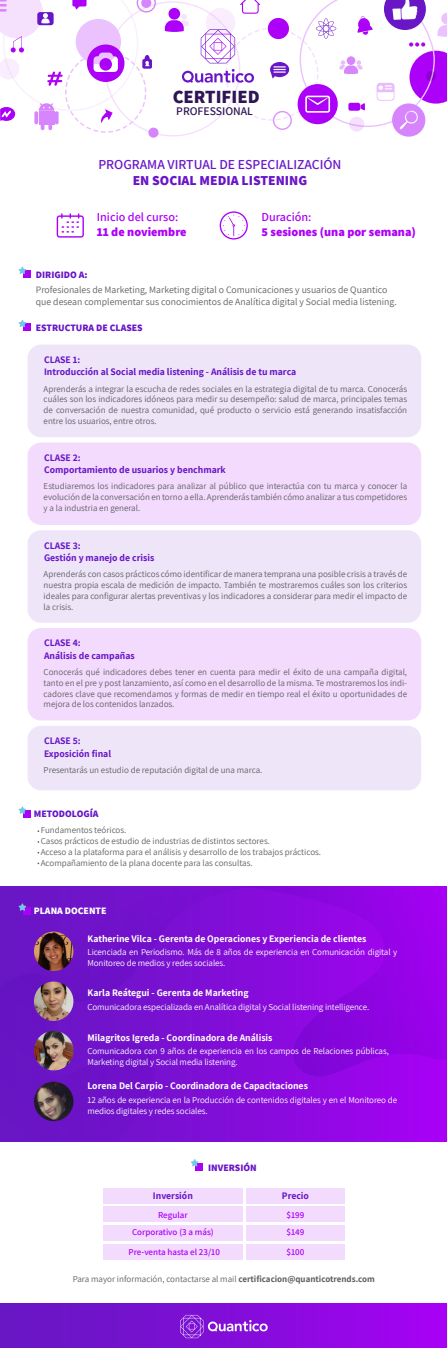
<style>
.page{position:relative;width:447px;height:1348px;background:#fff}
.page>*{position:absolute;margin:0;border:0;box-sizing:border-box;transform-origin:0 0}
.t1{font:800 18.52px "Assistant";color:#2e1655}
.t2{font:600 13.65px "Assistant";color:#6916c7}
.t3{font:800 13.65px "Assistant";color:#6916c7}
.t4{font:800 12.23px "Assistant";color:#ac00f9}
.t5{font:600 12.23px "Assistant";color:#ac00f9}
.t6{font:600 11.7px "Assistant";color:#2e1655}
.t7{font:700 9.75px/12.5px "Assistant";color:#6916c7}
.t8{font:700 9.75px "Assistant";color:#fff}
.t9{font:9.75px/11.7px "Assistant";color:#606060}
.t10{font:800 9.75px "Assistant";color:#6916c7}
.t11{font:800 9.75px "Assistant";color:#fff}
.t12{font:9px/10.8px "Assistant";color:#606060;text-align:justify}
.t13{font:9px/11.2px "Assistant";letter-spacing:-.01em;color:#fff}
.t14{font:600 9px "Assistant";color:#aa00f7}
.s1{font-weight:700}
</style>
<div class="page">
<svg style="left:153px;top:1001px;width:293px;height:139px;background:#890ade"></svg>
<svg style="left:0;top:886px;width:243px;height:115px;background:#7411cd"></svg>
<svg style="left:243px;top:886px;width:203px;height:190px;background:#9006e3"></svg>
<div style="left:0;top:973px;width:153px;height:167px;background:#6d13c8"></div>
<div style="left:0;top:1303px;width:446px;height:44px;background:linear-gradient(to right,#6218c0,#a402f3)"></div>
<svg style="left:180px;top:1314px;width:87px;height:24px;background:#9636dd"></svg>
<img style="left:34px;top:1081px;width:39px;height:40px;border-radius:20px">
<svg style="left:0;top:0;width:446px;height:137px"></svg>
<svg style="left:219px;top:211px;width:29px;height:28px"></svg>
<svg style="left:57px;top:213px;width:27px;height:24px"></svg>
<div style="left:23px;top:271px;width:7px;height:7px;background:#aa00f7"></div>
<svg style="left:18px;top:266px;width:8px;height:8px"></svg>
<div style="left:23px;top:324px;width:7px;height:7px;background:#aa00f7"></div>
<svg style="left:18px;top:319px;width:8px;height:8px"></svg>
<div style="left:23px;top:907px;width:7px;height:7px;background:#aa00f7"></div>
<svg style="left:18px;top:903px;width:8px;height:7px"></svg>
<div style="left:23px;top:810px;width:7px;height:7px;background:#aa00f7"></div>
<svg style="left:18px;top:806px;width:8px;height:8px"></svg>
<div style="left:195px;top:1163px;width:7px;height:7px;background:#aa00f7"></div>
<svg style="left:191px;top:1159px;width:8px;height:7px"></svg>
<div style="left:28px;top:344px;width:393px;height:93px;background:#eee5f9;border-radius:13px"></div>
<div style="left:28px;top:442px;width:393px;height:83px;background:#f3dbfe;border-radius:13px"></div>
<div style="left:28px;top:530px;width:393px;height:92px;background:#eee5f9;border-radius:13px"></div>
<div style="left:28px;top:628px;width:393px;height:92px;background:#f3dbfe;border-radius:13px"></div>
<div style="left:28px;top:725px;width:393px;height:65px;background:#eee5f9;border-radius:13px"></div>
<img style="left:34px;top:981px;width:39px;height:39px;border-radius:20px">
<img style="left:34px;top:931px;width:39px;height:40px;border-radius:20px">
<img style="left:34px;top:1030px;width:39px;height:40px;border-radius:20px">
<div style="left:103px;top:1187px;width:139px;height:16px;background:#f3dbfe"></div>
<div style="left:246px;top:1187px;width:98px;height:16px;background:#f3dbfe"></div>
<div style="left:103px;top:1206px;width:139px;height:15px;background:#f3dbfe"></div>
<div style="left:246px;top:1206px;width:98px;height:15px;background:#f3dbfe"></div>
<div style="left:103px;top:1224px;width:139px;height:16px;background:#f3dbfe"></div>
<div style="left:246px;top:1224px;width:98px;height:16px;background:#f3dbfe"></div>
<div style="left:103px;top:1244px;width:139px;height:15px;background:#f3dbfe"></div>
<div style="left:246px;top:1244px;width:98px;height:15px;background:#f3dbfe"></div>
<h1 class="t1" style="left:173px;top:84px;width:88px">CERTIFIED</h1>
<p class="t6" style="left:176px;top:103px;width:78px">PROFESSIONAL</p>
<h2 class="t2" style="left:98px;top:155px;width:244px">PROGRAMA VIRTUAL DE ESPECIALIZACIÓN</h2>
<h2 class="t3" style="left:133px;top:171px;width:176px">EN SOCIAL MEDIA LISTENING</h2>
<h3 class="t5" style="left:97px;top:209px;width:83px">Inicio del curso:</h3>
<h3 class="t4" style="left:97px;top:224px;width:91px">11 de noviembre</h3>
<p class="t10" style="left:36px;top:268px;width:53px">DIRIGIDO A:</p>
<h3 class="t5" style="left:261px;top:209px;width:51px">Duración:</h3>
<h3 class="t4" style="left:261px;top:224px;width:156px">5 sesiones (una por semana)</h3>
<p class="t9" style="left:36px;top:283px;width:362px">Profesionales de Marketing, Marketing digital o Comunicaciones y usuarios de Quantico que desean complementar sus conocimientos de Analítica digital y Social media listening.</p>
<p class="t10" style="left:36px;top:321px;width:108px">ESTRUCTURA DE CLASES</p>
<p class="t7" style="left:44px;top:353px;width:253px">CLASE 1:<br>Introducción al Social media listening - Análisis de tu marca</p>
<p class="t12" style="left:44px;top:382px;width:365px">Aprenderás a integrar la escucha de redes sociales en la estrategia digital de tu marca. Conocerás cuáles son los indicadores idóneos para medir su desempeño: salud de marca, principales temas de conversación de nuestra comunidad, qué producto o servicio está generando insatisfacción entre los usuarios, entre otros.</p>
<p class="t7" style="left:44px;top:451px;width:183px">CLASE 2:<br>Comportamiento de usuarios y benchmark</p>
<p class="t12" style="left:44px;top:480px;width:365px">Estudiaremos los indicadores para analizar al público que interactúa con tu marca y conocer la evolución de la conversación en torno a ella. Aprenderás también cómo analizar a tus competidores y a la industria en general.</p>
<p class="t7" style="left:44px;top:538px;width:112px">CLASE 3:<br>Gestión y manejo de crisis</p>
<p class="t12" style="left:44px;top:568px;width:365px">Aprenderás con casos prácticos cómo identificar de manera temprana una posible crisis a través de nuestra propia escala de medición de impacto. También te mostraremos cuáles son los criterios ideales para configurar alertas preventivas y los indicadores a considerar para medir el impacto de la crisis.</p>
<p class="t7" style="left:44px;top:636px;width:92px">CLASE 4:<br>Análisis de campañas</p>
<p class="t12" style="left:44px;top:666px;width:365px">Conocerás qué indicadores debes tener en cuenta para medir el éxito de una campaña digital, tanto en el pre y post lanzamiento, así como en el desarrollo de la misma. Te mostraremos los indi&shy;cadores clave que recomendamos y formas de medir en tiempo real el éxito u oportunidades de mejora de los contenidos lanzados.</p>
<p class="t7" style="left:44px;top:734px;width:68px">CLASE 5:<br>Exposición final</p>
<p class="t12" style="left:44px;top:763px;width:220px">Presentarás un estudio de reputación digital de una marca.</p>
<p class="t10" style="left:34px;top:806px;width:66px">METODOLOGÍA</p>
<p class="t12" style="left:41px;top:824px;width:282px;text-align:left">Fundamentos teóricos.<br>Casos prácticos de estudio de industrias de distintos sectores.<br>Acceso a la plataforma para el análisis y desarrollo de los trabajos prácticos.<br>Acompañamiento de la plana docente para las consultas.</p>
<p class="t11" style="left:34px;top:903px;width:74px">PLANA DOCENTE</p>
<p class="t8" style="left:87px;top:931px;width:280px">Katherine Vilca - Gerenta de Operaciones y Experiencia de clientes</p>
<p class="t13" style="left:87px;top:945px;width:311px">Licenciada en Periodismo. Más de 8 años de experiencia en Comunicación digital y<br>Monitoreo de medios y redes sociales.</p>
<p class="t8" style="left:87px;top:986px;width:162px">Karla Reátegui - Gerenta de Marketing</p>
<p class="t13" style="left:87px;top:1000px;width:283px">Comunicadora especializada en Analítica digital y Social listening intelligence.</p>
<p class="t8" style="left:87px;top:1031px;width:186px">Milagritos Igreda - Coordinadora de Análisis</p>
<p class="t13" style="left:87px;top:1045px;width:303px">Comunicadora con 9 años de experiencia en los campos de Relaciones públicas,<br>Marketing digital y Social media listening.</p>
<p class="t8" style="left:87px;top:1079px;width:222px">Lorena Del Carpio - Coordinadora de Capacitaciones</p>
<p class="t13" style="left:87px;top:1093px;width:311px">12 años de experiencia en la Producción de contenidos digitales y en el Monitoreo de medios digitales y redes sociales.</p>
<p class="t10" style="left:208px;top:1160px;width:50px">INVERSIÓN</p>
<p class="t7" style="left:153px;top:1189px;width:41px">Inversión</p>
<p class="t14" style="left:158px;top:1208px;width:31px">Regular</p>
<p class="t14" style="left:286px;top:1208px;width:19px">$199</p>
<p class="t14" style="left:132px;top:1226px;width:83px">Corporativo (3 a más)</p>
<p class="t14" style="left:286px;top:1226px;width:19px">$149</p>
<p class="t14" style="left:128px;top:1245px;width:93px">Pre-venta hasta el 23/10</p>
<p class="t14" style="left:286px;top:1245px;width:19px">$100</p>
<p class="t7" style="left:282px;top:1189px;width:29px">Precio</p>
<p class="t12" style="left:73px;top:1273px;width:303px">Para mayor información, contactarse al mail <span class="s1">certificacion@quanticotrends.com</span></p>
</div>
